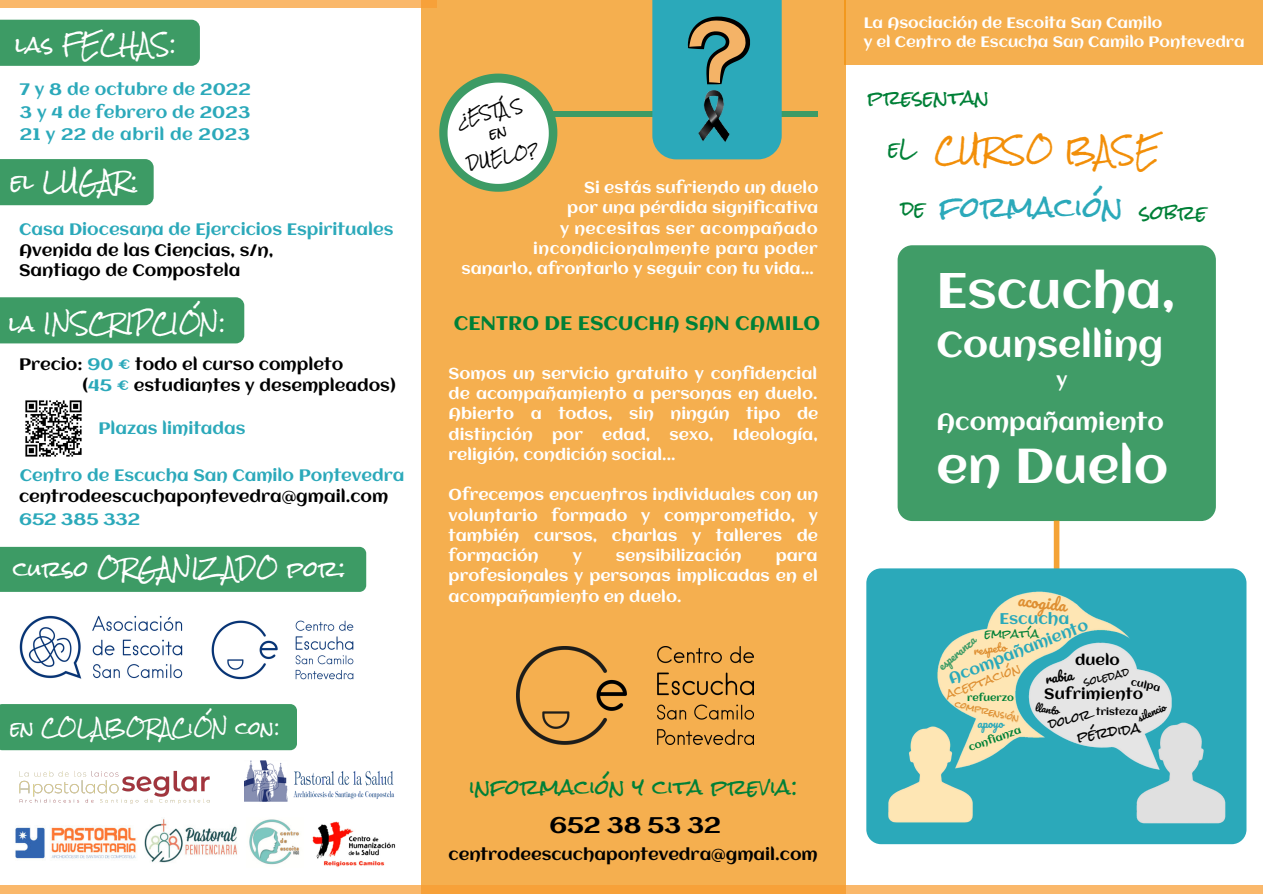
<style>
.page{position:relative;width:1263px;height:894px;background:#fff}
.page>*{position:absolute;margin:0;border:0;box-sizing:border-box;transform-origin:0 0}
.t1{font:49.8px "Aclonica";color:#fff}
.t2{font:48.75px "Aclonica";color:#fff}
.t3{font:35.7px "Aclonica";color:#fff}
.t4{font:28.05px "Rock Salt";color:#2ba9ba}
.t5{font:26.25px "Rock Salt";color:#f28f09}
.t6{font:23.55px "Aclonica";color:#fff}
.t7{font:22.5px "Aclonica";color:#000}
.t8{font:21px "Rock Salt";color:#fff}
.t9{font:20.55px "Rock Salt";color:#008037}
.t10{font:19.5px "Aclonica";color:#008037}
.t11{font:19.05px "Rock Salt";color:#008037}
.t12{font:18.9px "Aclonica";color:#fff}
.t13{font:18px "Rock Salt";color:#fff}
.t14{font:16.5px/20.2px "Aclonica";color:#000}
.t15{font:16.5px/22.5px "Aclonica";color:#2ba9ba;text-align:justify}
.t16{font:16.05px "Pacifico";color:#de8f32}
.t17{font:15.75px/20.2px "Aclonica";color:#fff;text-align:justify}
.t18{font:15.45px "Aclonica";color:#2ba9ba}
.t19{font:15.3px "Aclonica";color:#2ba9ba}
.t20{font:15px/19px "Aclonica";color:#fff}
.t21{font:14.85px "Aclonica";letter-spacing:.015em;color:#000}
.t22{font:14.7px "Aclonica";color:#000}
.t23{font:13.35px "Rock Salt";color:#000}
.t24{font:13.2px/20.9px "Rock Salt";color:#000;text-align:center}
.t25{font:12.9px "Pacifico";color:#000}
.t26{font:12.15px "Rock Salt";color:#000}
.t27{font:11.7px "Rock Salt";color:#de8f32}
.t28{font:11.25px "Pacifico";color:#3d9b65}
.t29{font:11.25px "Rock Salt";color:#008037}
.t30{font:11.1px "Pacifico";color:#2ba9ba}
.t31{font:10.95px "Pacifico";color:#de8f32}
.t32{font:10.35px "Rock Salt";color:#000}
.t33{font:10.05px "Aclonica";color:#008037}
.t34{font:10.05px "Pacifico";color:#000}
.t35{font:9.9px "Pacifico";color:#000}
.t36{font:9.75px "Aclonica";color:#000}
.t37{font:9.75px "Aclonica";color:#008037}
.t38{font:8.55px "Rock Salt";color:#de8f32}
.s1{color:#2ba9ba}
</style>
<div class="page">
<div style="left:844px;top:1px;width:419px;height:64px;background:#f5af4f"></div>
<div style="left:421px;top:0;width:424px;height:893px;background:#f5af4f"></div>
<img style="left:516px;top:646px;width:238px;height:98px">
<div style="left:498px;top:111px;width:320px;height:6px;background:#3d9b65"></div>
<svg style="left:439px;top:74px;width:118px;height:118px"></svg>
<svg style="left:652px;top:0;width:130px;height:159px;background:#3da0a6"></svg>
<div style="left:669px;top:88px;width:80px;height:56px;background:#2ba9ba"></div>
<img style="left:696px;top:90px;width:36px;height:55px">
<div style="left:0;top:546px;width:366px;height:45px;background:#3d9b65"></div>
<img style="left:19px;top:615px;width:164px;height:64px">
<img style="left:211px;top:620px;width:143px;height:60px">
<div style="left:0;top:704px;width:297px;height:46px;background:#3d9b65"></div>
<img style="left:144px;top:818px;width:93px;height:45px">
<img style="left:312px;top:821px;width:84px;height:46px">
<img style="left:19px;top:770px;width:191px;height:34px">
<img style="left:244px;top:760px;width:150px;height:41px">
<img style="left:15px;top:825px;width:121px;height:34px">
<div style="left:898px;top:245px;width:318px;height:276px;background:#3d9b65;border-radius:15px"></div>
<div style="left:1054px;top:520px;width:5px;height:49px;background:#f4a336"></div>
<div style="left:866px;top:568px;width:380px;height:275px;background:#2ba9ba;border-radius:15px"></div>
<img style="left:1136px;top:722px;width:90px;height:102px">
<img style="left:888px;top:726px;width:85px;height:97px">
<img style="left:932px;top:591px;width:246px;height:185px">
<svg style="left:0;top:885px;width:1263px;height:8px;background:#f8b05a"></svg>
<img style="left:249px;top:819px;width:51px;height:46px">
<img style="left:25px;top:400px;width:57px;height:57px">
<div style="left:0;top:0;width:436px;height:7px;background:#fab86b"></div>
<div style="left:0;top:159px;width:154px;height:46px;background:#3d9b65"></div>
<div style="left:0;top:297px;width:244px;height:46px;background:#3d9b65"></div>
<div style="left:0;top:20px;width:200px;height:46px;background:#3d9b65"></div>
<h3 class="t8" style="left:15px;top:33px;width:163px">las FECHAS:</h3>
<p class="t15" style="left:20px;top:79px;width:232px">7 y 8 de octubre de 2022<br>3 y 4 de febrero de 2023<br>21 y 22 de abril de 2023</p>
<h3 class="t8" style="left:11px;top:171px;width:135px">el LUGAR:</h3>
<p class="t15" style="left:19px;top:219px;width:376px">Casa Diocesana de Ejercicios Espirituales</p>
<p class="t14" style="left:19px;top:241px;width:256px">Avenida de las Ciencias, s/n,<br>Santiago de Compostela</p>
<h3 class="t8" style="left:9px;top:312px;width:218px">la INSCRIPCIÓN:</h3>
<p class="t24" style="left:459px;top:108px;width:64px;rotate:-11deg">¿ESTÁS en</p>
<p class="t24" style="left:466px;top:154px;width:74px;rotate:-11deg">DUELO?</p>
<p class="t17" style="left:461px;top:179px;width:358px;text-align:right">Si estás sufriendo un duelo<br>por una pérdida significativa<br>y necesitas ser acompañado incondicionalmente para poder sanarlo, afrontarlo y seguir con tu vida...</p>
<p class="t10" style="left:454px;top:313px;width:368px">CENTRO DE ESCUCHA SAN CAMILO</p>
<p class="t14" style="left:19px;top:355px;width:326px">Precio: <span class="s1">90 €</span> todo el curso completo</p>
<p class="t17" style="left:449px;top:364px;width:371px">Somos un servicio gratuito y confidencial de acompañamiento a personas en duelo.<br>Abierto a todos, sin ningún tipo de distinción por edad, sexo, Ideología, religión, condición social...</p>
<p class="t17" style="left:449px;top:485px;width:371px">Ofrecemos encuentros individuales con un voluntario formado y comprometido, y también cursos, charlas y talleres de formación</p>
<p class="t14" style="left:82px;top:376px;width:315px">(<span class="s1">45 €</span> estudiantes y desempleados)</p>
<p class="t15" style="left:98px;top:417px;width:149px">Plazas limitadas</p>
<p class="t15" style="left:20px;top:464px;width:386px">Centro de Escucha San Camilo Pontevedra</p>
<p class="t14" style="left:19px;top:487px;width:371px">centrodeescuchapontevedra@gmail.com</p>
<p class="t15" style="left:19px;top:509px;width:123px">652 385 332</p>
<p class="t17" style="left:573px;top:546px;width:11px">y</p>
<p class="t17" style="left:616px;top:546px;width:127px">sensibilización</p>
<p class="t17" style="left:449px;top:546px;width:371px;text-indent:327px">para profesionales y personas implicadas en el acompañamiento en duelo.</p>
<h3 class="t8" style="left:13px;top:557px;width:334px">curso ORGANIZADO por:</h3>
<p class="t13" style="left:11px;top:717px;width:271px">en COLABORACiÓN con:</p>
<h3 class="t9" style="left:469px;top:776px;width:330px">información y cita previa:</h3>
<h3 class="t7" style="left:549px;top:814px;width:173px">652 38 53 32</h3>
<p class="t14" style="left:448px;top:844px;width:371px">centrodeescuchapontevedra@gmail.com</p>
<p class="t20" style="left:864px;top:14px;width:383px">La Asociación de Escoita San Camilo<br>y el Centro de Escucha San Camilo Pontevedra</p>
<p class="t11" style="left:868px;top:87px;width:123px">presentan</p>
<h3 class="t5" style="left:935px;top:136px;width:227px">CURSO BASE</h3>
<h3 class="t4" style="left:940px;top:192px;width:185px">formación</h3>
<p class="t11" style="left:888px;top:138px;width:29px">eL</p>
<p class="t11" style="left:901px;top:198px;width:26px">de</p>
<p class="t11" style="left:1139px;top:202px;width:69px">sobre</p>
<h1 class="t1" style="left:936px;top:267px;width:241px">Escucha,</h1>
<h3 class="t3" style="left:936px;top:327px;width:228px">Counselling</h3>
<p class="t12" style="left:1056px;top:370px;width:12px">y</p>
<h3 class="t6" style="left:936px;top:410px;width:229px">Acompañamiento</h3>
<h2 class="t2" style="left:936px;top:442px;width:233px">en Duelo</h2>
<p class="t16" style="left:1019px;top:591px;width:50px;rotate:6deg">acogida</p>
<p class="t18" style="left:999px;top:611px;width:71px">Escucha</p>
<p class="t19" style="left:947px;top:672px;width:150px;rotate:-22deg">Acompañamiento</p>
<p class="t29" style="left:985px;top:627px;width:56px">empatía</p>
<p class="t31" style="left:973px;top:644px;width:34px;rotate:-7deg">respeto</p>
<p class="t28" style="left:936px;top:663px;width:47px;rotate:-40deg">esperanza</p>
<p class="t22" style="left:1075px;top:653px;width:46px">duelo</p>
<p class="t27" style="left:944px;top:688px;width:80px;rotate:-20deg">aceptación</p>
<p class="t32" style="left:1083px;top:676px;width:48px;rotate:-13deg">soledad</p>
<p class="t36" style="left:1132px;top:676px;width:31px;rotate:13deg">culpa</p>
<p class="t25" style="left:1045px;top:672px;width:29px;rotate:-8deg">rabia</p>
<p class="t21" style="left:1044px;top:687px;width:101px">Sufrimiento</p>
<p class="t37" style="left:967px;top:692px;width:48px">refuerzo</p>
<p class="t38" style="left:956px;top:699px;width:67px;rotate:13deg">comprensión</p>
<p class="t30" style="left:978px;top:717px;width:27px">apoyo</p>
<p class="t35" style="left:1036px;top:701px;width:26px;rotate:9deg">llanto</p>
<p class="t26" style="left:1047px;top:717px;width:45px;rotate:-14deg">dolor</p>
<p class="t34" style="left:1136px;top:713px;width:31px;rotate:-24deg">silencio</p>
<p class="t36" style="left:1096px;top:706px;width:43px">tristeza</p>
<p class="t23" style="left:1076px;top:729px;width:65px;rotate:-8deg">pérdida</p>
<p class="t33" style="left:967px;top:742px;width:56px;rotate:-19deg">confianza</p>
</div>
